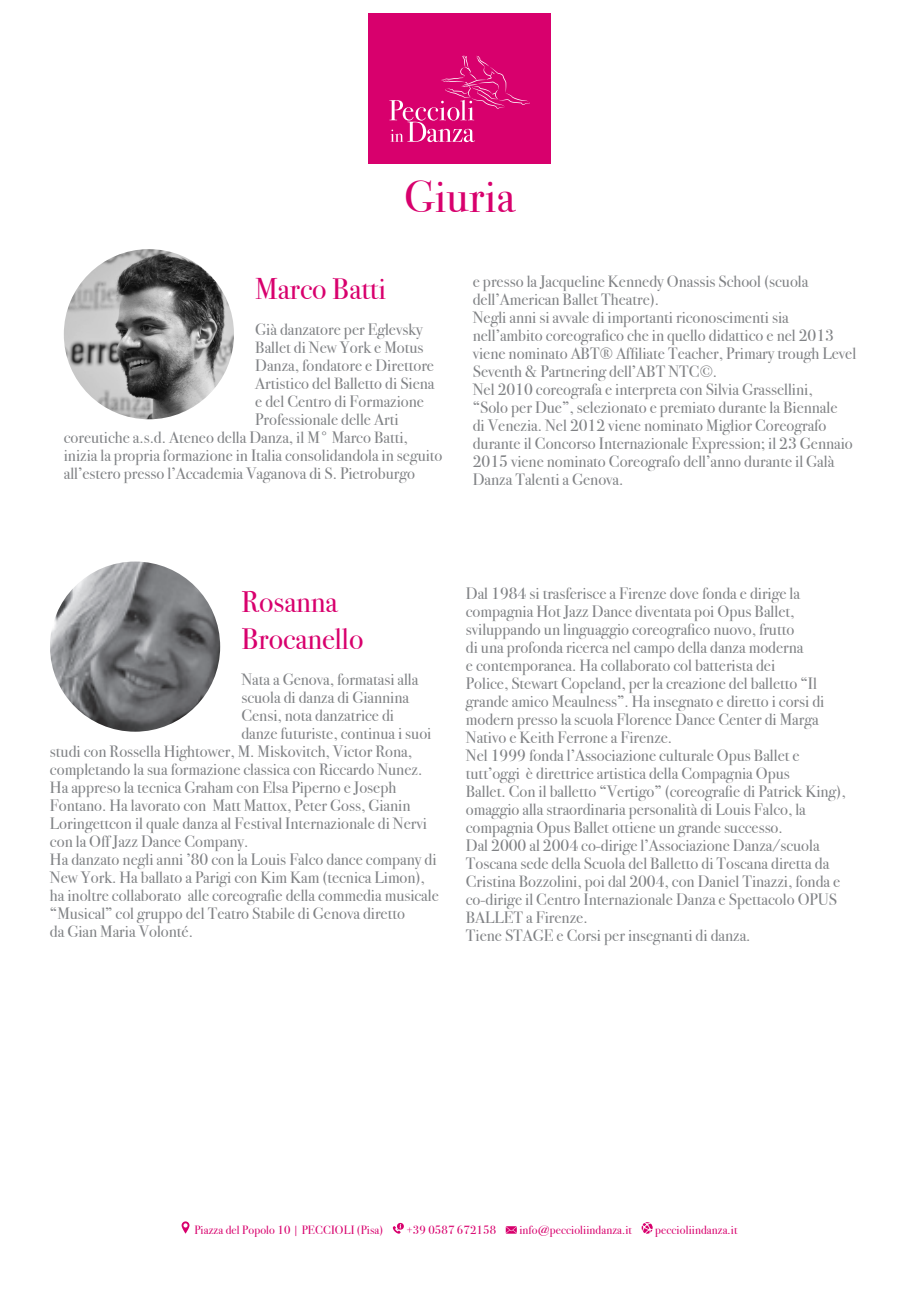
<style>
.page{position:relative;width:919px;height:1289px;background:#fff}
.page>*{position:absolute;margin:0;border:0;box-sizing:border-box;transform-origin:0 0}
.t1{font:45px "Bodoni Svty Two ITCTT";letter-spacing:.01em;color:#d8006d}
.t2{font:30px/37.5px "Bodoni Svty Two ITCTT";color:#d8006d}
.t3{font:16.5px/18px "Bodoni Svty Two ITCTT";color:#808285}
.t4{font:12px "Bodoni Svty Two ITCTT";letter-spacing:.01em;color:#d8006d}
</style>
<div class="page">
<div style="left:368px;top:13px;width:183px;height:150px;background:#d8006d"></div>
<svg style="left:181px;top:1221px;width:8px;height:12px"></svg>
<svg style="left:393px;top:1222px;width:11px;height:11px"></svg>
<svg style="left:505px;top:1226px;width:12px;height:7px"></svg>
<svg style="left:641px;top:1222px;width:11px;height:11px"></svg>
<svg style="left:389px;top:55px;width:140px;height:87px"></svg>
<img style="left:50px;top:561px;width:170px;height:170px;border-radius:85px">
<img style="left:64px;top:249px;width:170px;height:170px;border-radius:85px">
<p class="t1" style="left:404px;top:160px;width:112px">Giuria</p>
<p class="t2" style="left:255px;top:267px;width:132px">Marco Batti</p>
<p class="t3" style="left:255px;top:319px;width:169px">Già danzatore per Eglevsky</p>
<p class="t3" style="left:255px;top:337px;width:170px">Ballet di New York e Motus</p>
<p class="t3" style="left:255px;top:355px;width:180px">Danza, fondatore e Direttore</p>
<p class="t3" style="left:255px;top:373px;width:181px">Artistico del Balletto di Siena</p>
<p class="t3" style="left:255px;top:391px;width:170px">e del Centro di Formazione</p>
<p class="t3" style="left:255px;top:409px;width:145px">Professionale delle Arti</p>
<p class="t3" style="left:64px;top:427px;width:345px">coreutiche a.s.d. Ateneo della Danza, il M° Marco Batti,</p>
<p class="t3" style="left:64px;top:445px;width:380px">inizia la propria formazione in Italia consolidandola in seguito</p>
<p class="t3" style="left:64px;top:463px;width:352px">all’estero presso l’Accademia Vaganova di S. Pietroburgo</p>
<p class="t3" style="left:472px;top:270px;width:337px">e presso la Jacqueline Kennedy Onassis School (scuola dell’American Ballet Theatre).</p>
<p class="t3" style="left:472px;top:306px;width:385px">Negli anni si avvale di importanti riconoscimenti sia nell’ambito coreografico che in quello didattico e nel 2013 viene nominato ABT® Affiliate Teacher, Primary trough Level Seventh &amp; Partnering dell’ABT NTC©.</p>
<p class="t3" style="left:472px;top:378px;width:381px">Nel 2010 coreografa e interpreta con Silvia Grassellini,<br>“Solo per Due”, selezionato e premiato durante la Biennale di Venezia. Nel 2012 viene nominato Miglior Coreografo durante il Concorso Internazionale Expression; il 23 Gennaio 2015 viene nominato Coreografo dell’anno durante il Galà Danza Talenti a Genova.</p>
<p class="t2" style="left:241px;top:579px;width:123px">Rosanna<br>Brocanello</p>
<p class="t3" style="left:241px;top:669px;width:178px">Nata a Genova, formatasi alla</p>
<p class="t3" style="left:241px;top:687px;width:169px">scuola di danza di Giannina</p>
<p class="t3" style="left:241px;top:705px;width:154px">Censi, nota danzatrice di</p>
<p class="t3" style="left:241px;top:723px;width:191px">danze futuriste, continua i suoi</p>
<p class="t3" style="left:50px;top:741px;width:363px">studi con Rossella Hightower, M. Miskovitch, Victor Rona,</p>
<p class="t3" style="left:50px;top:759px;width:374px">completando la sua formazione classica con Riccardo Nunez.</p>
<p class="t3" style="left:50px;top:777px;width:348px">Ha appreso la tecnica Graham con Elsa Piperno e Joseph</p>
<p class="t3" style="left:50px;top:795px;width:362px">Fontano. Ha lavorato con Matt Mattox, Peter Goss, Gianin</p>
<p class="t3" style="left:50px;top:813px;width:378px">Loringettcon il quale danza al Festival Internazionale di Nervi</p>
<p class="t3" style="left:50px;top:831px;width:200px">con la Off Jazz Dance Company.</p>
<p class="t3" style="left:50px;top:849px;width:390px">Ha danzato negli anni ’80 con la Louis Falco dance company di New York. Ha ballato a Parigi con Kim Kam (tecnica Limon), ha inoltre collaborato alle coreografie della commedia musicale “Musical” col gruppo del Teatro Stabile di Genova diretto<br>da Gian Maria Volonté.</p>
<p class="t3" style="left:466px;top:582px;width:360px">Dal 1984 si trasferisce a Firenze dove fonda e dirige la compagnia Hot Jazz Dance diventata poi Opus Ballet, sviluppando un linguaggio coreografico nuovo, frutto<br>di una profonda ricerca nel campo della danza moderna<br>e contemporanea. Ha collaborato col batterista dei<br>Police, Stewart Copeland, per la creazione del balletto “Il grande amico Meaulness”. Ha insegnato e diretto i corsi di modern presso la scuola Florence Dance Center di Marga Nativo e Keith Ferrone a Firenze.</p>
<p class="t3" style="left:466px;top:744px;width:381px">Nel 1999 fonda l’Associazione culturale Opus Ballet e tutt’oggi è direttrice artistica della Compagnia Opus<br>Ballet. Con il balletto “Vertigo” (coreografie di Patrick King), omaggio alla straordinaria personalità di Louis Falco, la compagnia Opus Ballet ottiene un grande successo.</p>
<p class="t3" style="left:466px;top:834px;width:376px">Dal 2000 al 2004 co-dirige l’Associazione Danza/scuola Toscana sede della Scuola del Balletto di Toscana diretta da Cristina Bozzolini, poi dal 2004, con Daniel Tinazzi, fonda e co-dirige il Centro Internazionale Danza e Spettacolo OPUS BALLET a Firenze.</p>
<p class="t3" style="left:466px;top:924px;width:286px">Tiene STAGE e Corsi per insegnanti di danza.</p>
<p class="t4" style="left:194px;top:1219px;width:190px">Piazza del Popolo 10 | PECCIOLI (Pisa)</p>
<p class="t4" style="left:406px;top:1219px;width:91px">+39 0587 672158</p>
<p class="t4" style="left:519px;top:1219px;width:114px">info@peccioliindanza.it</p>
<p class="t4" style="left:655px;top:1219px;width:84px">peccioliindanza.it</p>
</div>
